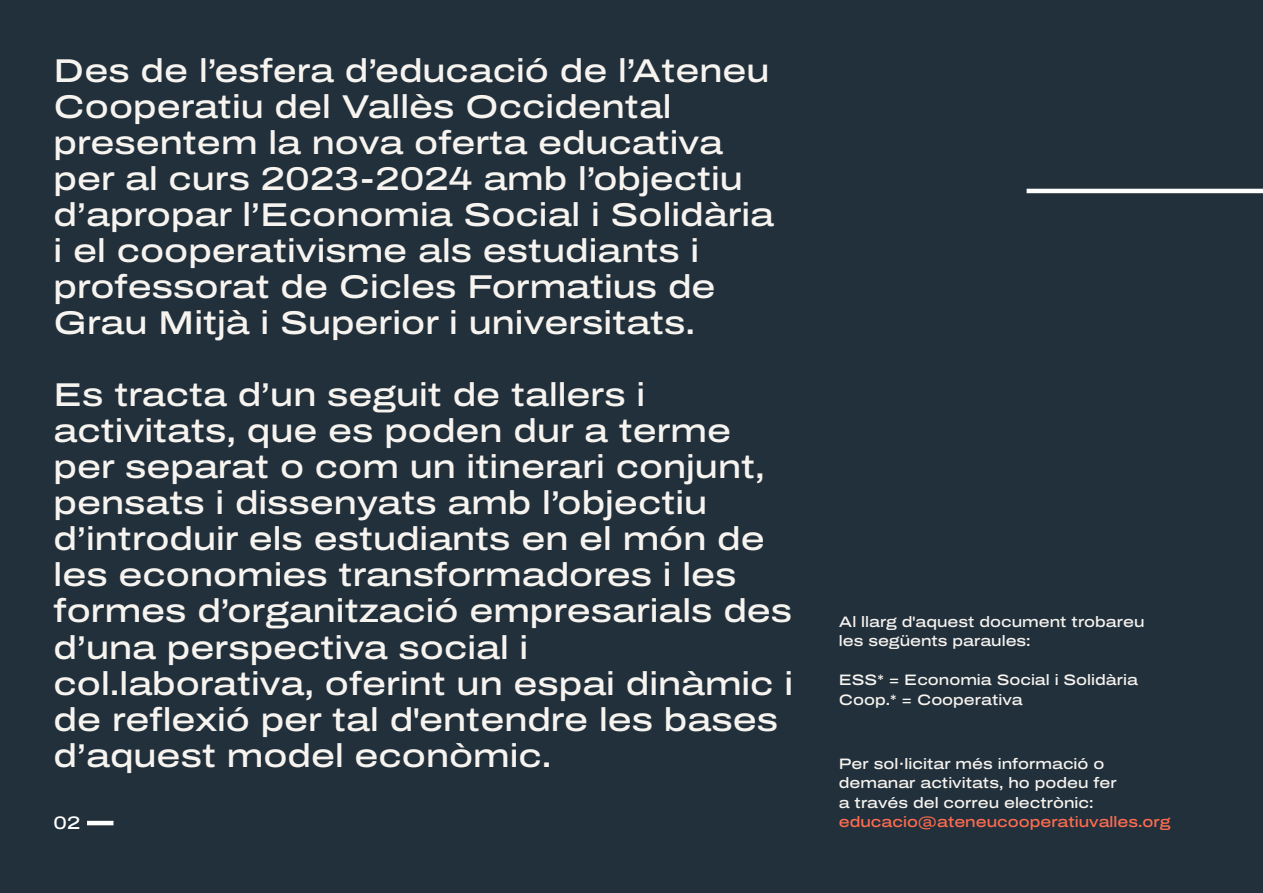
<style>
.page{position:relative;width:1263px;height:893px;background:#22303b}
.page>*{position:absolute;margin:0;border:0;box-sizing:border-box;transform-origin:0 0}
.t1{font:500 33px/36px "Archivo Expanded";color:#f7f4f0}
.t2{font:500 18.15px "Archivo Expanded";color:#fff}
.t3{font:500 15.15px/19.5px "Archivo Expanded";color:#f7f4f0}
.t4{font:500 15.15px "Archivo Expanded";color:#ff6c50}
</style>
<div class="page">
<hr style="left:1026px;top:189px;width:237px;height:4px;background:#fff">
<hr style="left:87px;top:821px;width:26px;height:4px;background:#fff">
<p class="t1" style="left:54px;top:53px;width:722px">Des de l’esfera d’educació de l’Ateneu Cooperatiu del Vallès Occidental presentem la nova oferta educativa per al curs 2023-2024 amb l’objectiu d’apropar l’Economia Social i Solidària i el cooperativisme als estudiants i professorat de Cicles Formatius de Grau Mitjà i Superior i universitats.</p>
<p class="t1" style="left:54px;top:377px;width:741px">Es tracta d’un seguit de tallers i activitats, que es poden dur a terme per separat o com un itinerari conjunt, pensats i dissenyats amb l’objectiu d’introduir els estudiants en el món de les economies transformadores i les formes d’organització empresarials des d’una perspectiva social i col.laborativa, oferint un espai dinàmic i de reflexió per tal d'entendre les bases d’aquest model econòmic.</p>
<p class="t2" style="left:54px;top:809px;width:28px">02</p>
<p class="t3" style="left:839px;top:612px;width:307px">Al llarg d'aquest document trobareu les següents paraules:</p>
<p class="t3" style="left:839px;top:670px;width:300px">ESS* = Economia Social i Solidària<br>Coop.* = Cooperativa</p>
<p class="t3" style="left:839px;top:754px;width:279px">Per sol·licitar més informació o demanar activitats, ho podeu fer a través del correu electrònic:</p>
<p class="t4" style="left:839px;top:811px;width:333px">educacio@ateneucooperatiuvalles.org</p>
</div>
